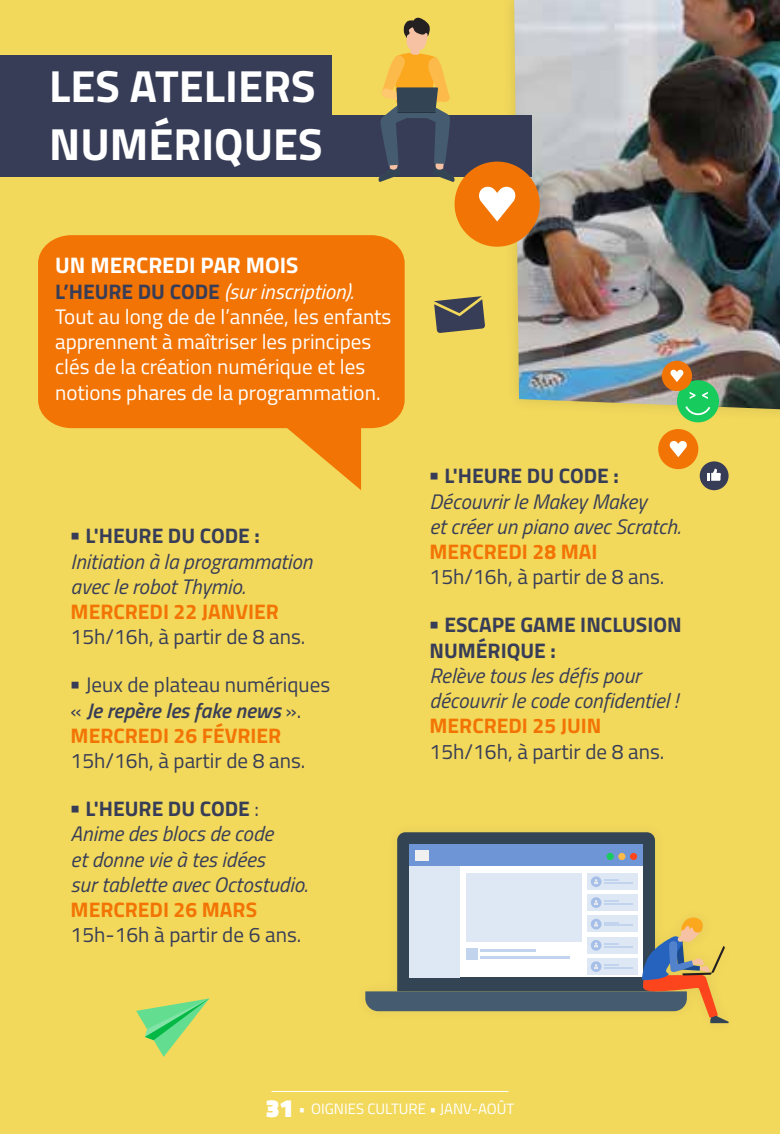
<style>
.page{position:relative;width:780px;height:1134px;background:#f2d95c}
.page>*{position:absolute;margin:0;border:0;box-sizing:border-box;transform-origin:0 0}
.t1{font:700 45px/57.5px "Titillium Web";color:#fff}
.t2{font:700 22.5px "Titillium Web";color:#fff}
.t3{font:italic 21px/25.2px "Titillium Web";color:#383d57}
.t4{font:21px/25.2px "Titillium Web";color:#383d57}
.t5{font:21px/25.2px "Titillium Web";color:#fff}
.t6{font:700 21px "Titillium Web";color:#f27405}
.t7{font:700 21px/25.2px "Titillium Web";color:#383d57}
.t8{font:15px "Titillium Web";color:#fff}
.s1{font-weight:700;color:#383d57}
.s2{font-style:italic}
.s3{font-weight:900;font-style:normal;font-size:25px}
.s4{font-weight:700;font-style:normal}
.s5{font-weight:900;font-size:25px}
.s6{font-weight:600;font-style:italic}
.s7{font-weight:700;color:#f27405}
.s8{font-style:normal}
</style>
<div class="page">
<svg style="left:38px;top:235px;width:366px;height:255px;fill:#f27405"></svg>
<svg style="left:397px;top:832px;width:258px;height:84px;background:#394a56"></svg>
<div style="left:409px;top:844px;width:233px;height:133px;background:#fff"></div>
<div style="left:409px;top:844px;width:233px;height:22px;background:#6e96d6"></div>
<div style="left:415px;top:850px;width:14px;height:11px;background:#f0f0f0"></div>
<div style="left:606px;top:853px;width:7px;height:7px;background:#17cc5c;border-radius:50%"></div>
<div style="left:618px;top:853px;width:7px;height:7px;background:#fcba47;border-radius:50%"></div>
<div style="left:630px;top:853px;width:7px;height:7px;background:#fc451c;border-radius:50%"></div>
<div style="left:409px;top:866px;width:51px;height:111px;background:#dee8f5"></div>
<div style="left:587px;top:873px;width:50px;height:16px;background:#dee8f5"></div>
<div style="left:590px;top:876px;width:11px;height:11px;background:#a6bfe8;border-radius:50%"></div>
<svg style="left:594px;top:879px;width:4px;height:5px"></svg>
<hr style="left:604px;top:882px;width:28px;height:2px;background:#c2d4ed">
<svg style="left:604px;top:880px;width:14px;height:1px"></svg>
<div style="left:587px;top:894px;width:50px;height:17px;background:#dee8f5"></div>
<div style="left:590px;top:897px;width:11px;height:11px;background:#a6bfe8;border-radius:50%"></div>
<svg style="left:594px;top:900px;width:4px;height:5px"></svg>
<svg style="left:604px;top:901px;width:28px;height:3px"></svg>
<div style="left:466px;top:873px;width:116px;height:69px;background:#dee8f5"></div>
<svg style="left:365px;top:916px;width:363px;height:107px"></svg>
<svg style="left:136px;top:998px;width:73px;height:59px"></svg>
<img style="left:514px;top:0;width:266px;height:409px">
<div style="left:658px;top:429px;width:40px;height:40px;background:#f27405;border-radius:50%"></div>
<svg style="left:669px;top:440px;width:18px;height:17px"></svg>
<div style="left:677px;top:380px;width:42px;height:42px;background:#17cc5c;border-radius:50%"></div>
<svg style="left:685px;top:406px;width:25px;height:9px"></svg>
<svg style="left:689px;top:392px;width:6px;height:7px"></svg>
<svg style="left:702px;top:392px;width:5px;height:7px"></svg>
<div style="left:699px;top:461px;width:29px;height:29px;background:#383d57;border-radius:50%"></div>
<svg style="left:707px;top:469px;width:13px;height:12px"></svg>
<div style="left:661px;top:361px;width:31px;height:30px;background:#f27405;border-radius:50%"></div>
<svg style="left:670px;top:369px;width:13px;height:13px"></svg>
<svg style="left:434px;top:296px;width:51px;height:37px"></svg>
<div style="left:0;top:56px;width:332px;height:61px;background:#383d57"></div>
<div style="left:0;top:115px;width:531px;height:62px;background:#383d57"></div>
<svg style="left:378px;top:17px;width:77px;height:165px"></svg>
<div style="left:454px;top:162px;width:85px;height:85px;background:#f27405;border-radius:50%"></div>
<svg style="left:479px;top:186px;width:37px;height:36px"></svg>
<hr style="left:271px;top:1091px;width:237px;height:1px;background:#fff">
<h1 class="t1" style="left:49px;top:55px;width:275px">LES ATELIERS<br>NUMÉRIQUES</h1>
<p class="t2" style="left:55px;top:248px;width:245px">UN MERCREDI PAR MOIS</p>
<p class="t5" style="left:55px;top:278px;width:338px"><span class="s1">L’HEURE DU CODE</span> <span class="s2">(sur inscription).<br></span>Tout au long de de l’année, les enfants apprennent à maîtriser les principes clés de la création numérique et les notions phares de la programmation.</p>
<p class="t3" style="left:71px;top:522px;width:243px"><span class="s3">•</span> <span class="s4">L'HEURE DU CODE :<br></span>Initiation à la programmation avec le robot Thymio.</p>
<p class="t6" style="left:71px;top:596px;width:210px">MERCREDI 22 JANVIER</p>
<p class="t4" style="left:71px;top:623px;width:236px">15h/16h, à partir de 8 ans.</p>
<p class="t4" style="left:71px;top:671px;width:261px"><span class="s5">•</span> Jeux de plateau numériques « <span class="s6">Je repère les fake news</span> ».<br><span class="s7">MERCREDI 26 FÉVRIER</span></p>
<p class="t4" style="left:71px;top:747px;width:236px">15h/16h, à partir de 8 ans.</p>
<p class="t3" style="left:71px;top:795px;width:239px"><span class="s3">•</span> <span class="s4">L'HEURE DU CODE</span> <span class="s8">:<br></span>Anime des blocs de code<br>et donne vie à tes idées<br>sur tablette avec Octostudio.</p>
<p class="t6" style="left:71px;top:894px;width:188px">MERCREDI 26 MARS</p>
<p class="t4" style="left:71px;top:921px;width:232px">15h-16h à partir de 6 ans.</p>
<p class="t3" style="left:429px;top:462px;width:253px"><span class="s3">•</span> <span class="s4">L'HEURE DU CODE :<br></span>Découvrir le Makey Makey<br>et créer un piano avec Scratch.</p>
<p class="t6" style="left:429px;top:536px;width:169px">MERCREDI 28 MAI</p>
<p class="t4" style="left:429px;top:563px;width:236px">15h/16h, à partir de 8 ans.</p>
<p class="t7" style="left:429px;top:611px;width:254px"><span class="s5">•</span> ESCAPE GAME INCLUSION<br>NUMÉRIQUE :</p>
<p class="t3" style="left:429px;top:662px;width:250px">Relève tous les défis pour découvrir le code confidentiel !</p>
<p class="t6" style="left:429px;top:710px;width:173px">MERCREDI 25 JUIN</p>
<p class="t4" style="left:429px;top:738px;width:236px">15h/16h, à partir de 8 ans.</p>
<p class="t8" style="left:266px;top:1098px;width:250px"><span class="s5">31</span> • OIGNIES CULTURE • JANV-AOÛT</p>
</div>
